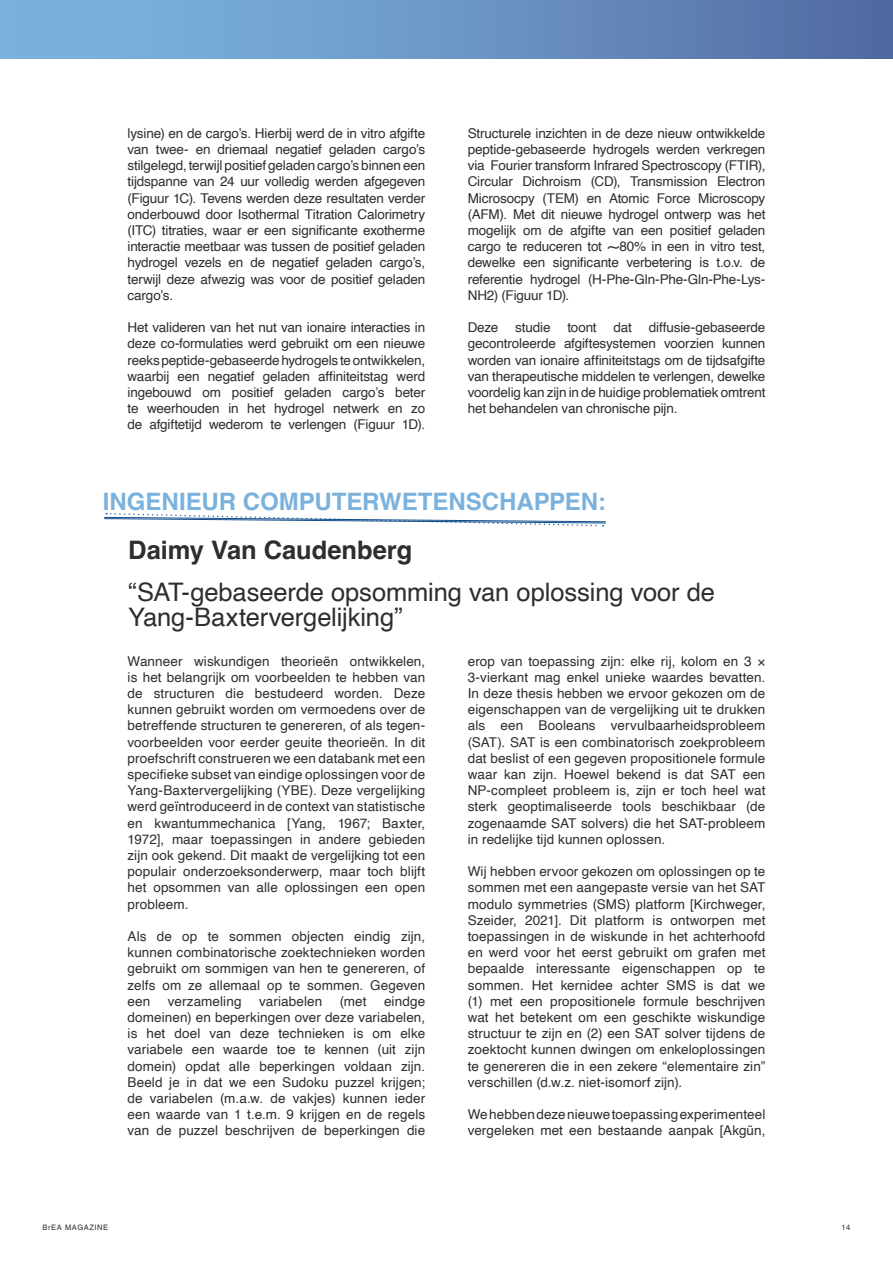
<style>
.page{position:relative;width:893px;height:1263px;background:#fff}
.page>*{position:absolute;margin:0;border:0;box-sizing:border-box;transform-origin:0 0}
.t1{font:25.5px/25.5px "Helvetica";letter-spacing:-.005em;color:#2d2e2e}
.t2{font:700 25.5px "Helvetica";letter-spacing:-.005em;color:#2d2e2e}
.t3{font:700 24px "Helvetica";color:#7ab2dd}
.t4{font:13.5px/16.2px "Helvetica";letter-spacing:.005em;color:#2d2e2e;text-align:justify}
.t5{font:7.5px "Helvetica LT";letter-spacing:.08em;color:#2d2e2e}
</style>
<div class="page">
<svg style="left:104px;top:512px;width:502px;height:15px"></svg>
<div style="left:0;top:0;width:893px;height:58px;background:linear-gradient(to right,#7fbbe4,#546da4)"></div>
<p class="t4" style="left:128px;top:125px;width:299px">lysine) en de cargo’s. Hierbij werd de in vitro afgifte van twee- en driemaal negatief geladen cargo’s stilgelegd, terwijl positief geladen cargo’s binnen een tijdspanne van 24 uur volledig werden afgegeven (Figuur 1C). Tevens werden deze resultaten verder onderbouwd door Isothermal Titration Calorimetry (ITC) titraties, waar er een significante exotherme interactie meetbaar was tussen de positief geladen hydrogel vezels en de negatief geladen cargo’s, terwijl deze afwezig was voor de positief geladen cargo’s.</p>
<p class="t4" style="left:128px;top:320px;width:299px">Het valideren van het nut van ionaire interacties in deze co-formulaties werd gebruikt om een nieuwe reeks peptide-gebaseerde hydrogels te ontwikkelen, waarbij een negatief geladen affiniteitstag werd ingebouwd om positief geladen cargo’s beter te weerhouden in het hydrogel netwerk en zo de afgiftetijd wederom te verlengen (Figuur 1D).</p>
<p class="t4" style="left:468px;top:125px;width:299px">Structurele inzichten in de deze nieuw ontwikkelde peptide-gebaseerde hydrogels werden verkregen via Fourier transform Infrared Spectroscopy (FTIR), Circular Dichroism (CD), Transmission Electron Microsocpy (TEM) en Atomic Force Microscopy (AFM). Met dit nieuwe hydrogel ontwerp was het mogelijk om de afgifte van een positief geladen cargo te reduceren tot ⁓80% in een in vitro test, dewelke een significante verbetering is t.o.v. de referentie hydrogel (H-Phe-Gln-Phe-Gln-Phe-Lys-NH2) (Figuur 1D).</p>
<p class="t4" style="left:468px;top:320px;width:32px">Deze</p>
<p class="t4" style="left:515px;top:320px;width:37px">studie</p>
<p class="t4" style="left:567px;top:320px;width:31px">toont</p>
<p class="t4" style="left:614px;top:320px;width:20px">dat</p>
<p class="t4" style="left:468px;top:320px;width:299px;text-indent:181px">diffusie-gebaseerde gecontroleerde afgiftesystemen voorzien kunnen worden van ionaire affiniteitstags om de tijdsafgifte van therapeutische middelen te verlengen, dewelke voordelig kan zijn in de huidige problematiek omtrent het behandelen van chronische pijn.</p>
<h2 class="t3" style="left:103px;top:486px;width:505px">INGENIEUR COMPUTERWETENSCHAPPEN:</h2>
<h1 class="t2" style="left:128px;top:535px;width:286px">Daimy Van Caudenberg</h1>
<h1 class="t1" style="left:128px;top:580px;width:588px">“SAT-gebaseerde opsomming van oplossing voor de<br>Yang-Baxtervergelijking”</h1>
<p class="t4" style="left:128px;top:653px;width:299px">Wanneer wiskundigen theorieën ontwikkelen, is het belangrijk om voorbeelden te hebben van de structuren die bestudeerd worden. Deze kunnen gebruikt worden om vermoedens over de betreffende structuren te genereren, of als tegen&shy;voorbeelden voor eerder geuite theorieën. In dit proefschrift construeren we een databank met een specifieke subset van eindige oplossingen voor de Yang-Baxtervergelijking (YBE). Deze vergelijking werd geïntroduceerd in de context van statistische en kwantummechanica [Yang, 1967; Baxter, 1972], maar toepassingen in andere gebieden zijn ook gekend. Dit maakt de vergelijking tot een populair onderzoeksonderwerp, maar toch blijft het opsommen van alle oplossingen een open probleem.</p>
<p class="t4" style="left:128px;top:928px;width:299px">Als de op te sommen objecten eindig zijn, kunnen combinatorische zoektechnieken worden gebruikt om sommigen van hen te genereren, of zelfs om ze allemaal op te sommen. Gegeven een</p>
<p class="t4" style="left:168px;top:993px;width:75px">verzameling</p>
<p class="t4" style="left:259px;top:993px;width:65px">variabelen</p>
<p class="t4" style="left:340px;top:993px;width:28px">(met</p>
<p class="t4" style="left:128px;top:993px;width:299px;text-indent:256px">eindge domeinen) en beperkingen over deze variabelen, is het doel van deze technieken is om elke variabele een waarde toe te kennen (uit zijn domein) opdat alle beperkingen voldaan zijn.<br>Beeld je in dat we een Sudoku puzzel krijgen; de variabelen (m.a.w. de vakjes) kunnen ieder een waarde van 1 t.e.m. 9 krijgen en de regels van de puzzel beschrijven de beperkingen die</p>
<p class="t4" style="left:468px;top:653px;width:299px">erop van toepassing zijn: elke rij, kolom en 3 × 3-vierkant mag enkel unieke waardes bevatten.<br>In deze thesis hebben we ervoor gekozen om de eigenschappen van de vergelijking uit te drukken als een Booleans vervulbaarheidsprobleem (SAT). SAT is een combinatorisch zoekprobleem dat beslist of een gegeven propositionele formule waar kan zijn. Hoewel bekend is dat SAT een NP-compleet probleem is, zijn er toch heel wat sterk geoptimaliseerde tools beschikbaar (de zogenaamde SAT solvers) die het SAT-probleem in redelijke tijd kunnen oplossen.</p>
<p class="t4" style="left:468px;top:864px;width:299px">Wij hebben ervoor gekozen om oplossingen op te sommen met een aangepaste versie van het SAT modulo symmetries (SMS) platform [Kirchweger, Szeider, 2021]. Dit platform is ontworpen met toepassingen in de wiskunde in het achterhoofd en werd voor het eerst gebruikt om grafen met bepaalde interessante eigenschappen op te sommen. Het kernidee achter SMS is dat we (1) met een propositionele formule beschrijven wat het betekent om een geschikte wiskundige structuur te zijn en (2) een SAT solver tijdens de zoektocht kunnen dwingen om enkeloplossingen te genereren die in een zekere “elementaire zin” verschillen (d.w.z. niet-isomorf zijn).</p>
<p class="t4" style="left:468px;top:1107px;width:299px">We hebben deze nieuwe toepassing experimenteel vergeleken met een bestaande aanpak [Akgün,</p>
<p class="t5" style="left:43px;top:1223px;width:67px">BrEA MAGAZINE</p>
<p class="t5" style="left:841px;top:1223px;width:10px">14</p>
</div>
